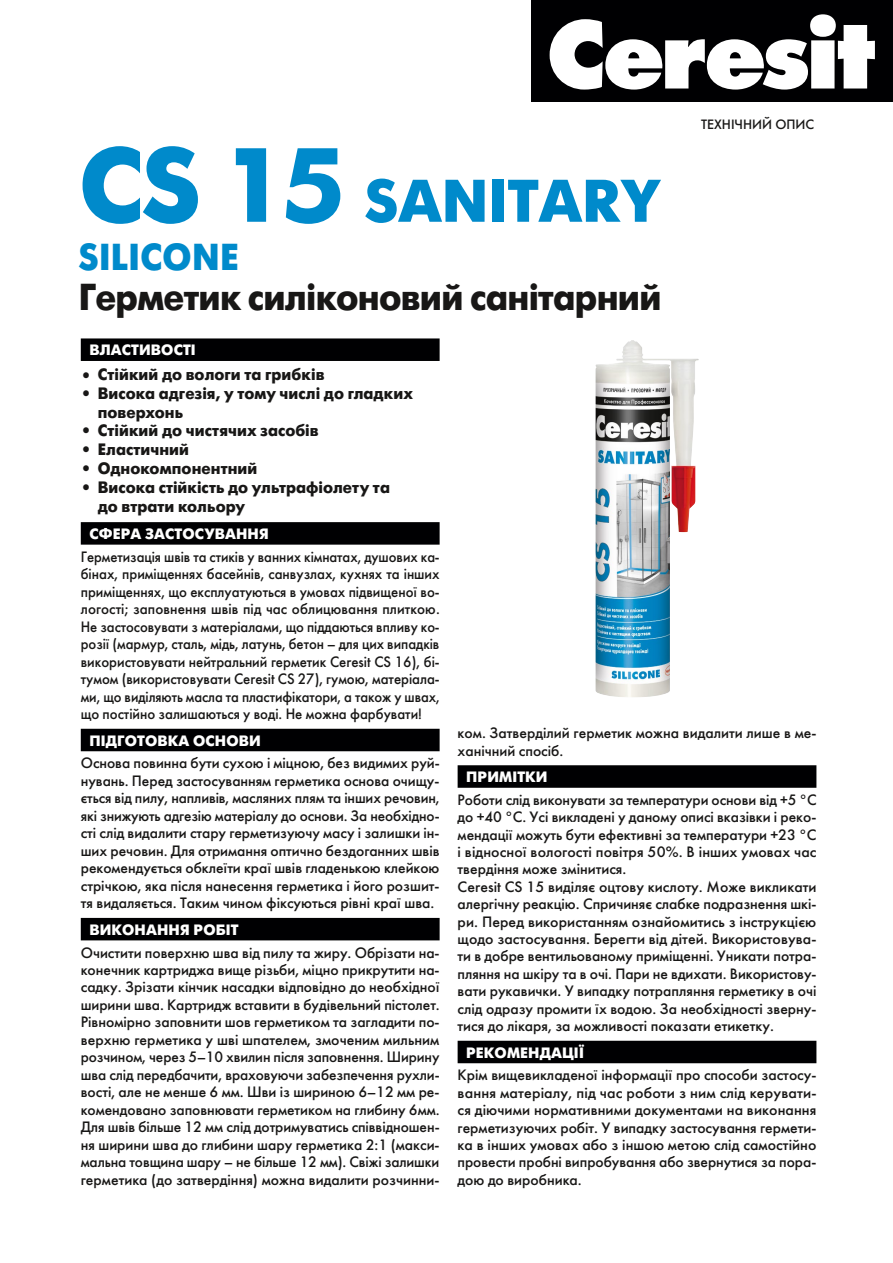
<style>
.page{position:relative;width:893px;height:1263px;background:#fff}
.page>*{position:absolute;margin:0;border:0;box-sizing:border-box;transform-origin:0 0}
.t1{font:700 60px "Futura Futuris";color:#008acb}
.t2{font:700 37.5px "Futura Futuris";letter-spacing:-.02em;color:#181716;scale:.94 1}
.t3{font:700 37.5px "Futura Futuris";letter-spacing:.01em;color:#008acb;scale:.95 1}
.t4{font:700 16.5px/19px "Futura Futuris";letter-spacing:.005em;color:#181716;scale:.95 1}
.t5{font:15px/17.5px "Futura Futuris";color:#181716;text-align:justify}
.t6{font:15px/17.5px "Futura Futuris";color:#181716;text-align:justify;scale:.94 1}
.t7{font:700 15px "Futura Futuris";letter-spacing:.01em;color:#fff}
.t8{font:13.5px "Futura Futuris";color:#181716}
.s1{font-size:105px}
</style>
<div class="page">
<div style="left:531px;top:0;width:362px;height:101px;background:#000002"></div>
<svg style="left:550px;top:14px;width:325px;height:76px"></svg>
<div style="left:81px;top:338px;width:359px;height:23px;background:#000002"></div>
<div style="left:81px;top:522px;width:359px;height:23px;background:#000002"></div>
<div style="left:81px;top:729px;width:359px;height:22px;background:#000002"></div>
<div style="left:81px;top:918px;width:359px;height:22px;background:#000002"></div>
<div style="left:458px;top:765px;width:358px;height:23px;background:#000002"></div>
<div style="left:458px;top:1041px;width:358px;height:22px;background:#000002"></div>
<img style="left:595px;top:340px;width:104px;height:357px">
<p class="t8" style="left:701px;top:116px;width:115px">ТЕХНІЧНИЙ ОПИС</p>
<h1 class="t1" style="left:79px;top:165px;width:583px"><span class="s1">CS 15</span> SANITARY</h1>
<h2 class="t3" style="left:79px;top:234px;width:170px">SILICONE</h2>
<h2 class="t2" style="left:79px;top:275px;width:621px">Герметик силіконовий санітарний</h2>
<p class="t7" style="left:89px;top:341px;width:108px">ВЛАСТИВОСТІ</p>
<p class="t4" style="left:81px;top:365px;width:258px">• Стійкий до вологи та грибків</p>
<p class="t4" style="left:98px;top:384px;width:333px;text-indent:-17px">• Висока адгезія, у тому числі до гладких поверхонь</p>
<p class="t4" style="left:81px;top:422px;width:252px">• Стійкий до чистячих засобів</p>
<p class="t4" style="left:81px;top:441px;width:115px">• Еластичний</p>
<p class="t4" style="left:81px;top:459px;width:187px">• Однокомпонентний</p>
<p class="t4" style="left:98px;top:478px;width:309px;text-indent:-17px">• Висока стійкість до ультрафіолету та до втрати кольору</p>
<p class="t7" style="left:89px;top:525px;width:181px">СФЕРА ЗАСТОСУВАННЯ</p>
<p class="t6" style="left:81px;top:548px;width:383px">Герметизація швів та стиків у ванних кімнатах, душових ка&shy;бінах, приміщеннях басейнів, санвузлах, кухнях та інших приміщеннях, що експлуатуються в умовах підвищеної во&shy;логості; заповнення швів під час облицювання плиткою.<br>Не застосовувати з матеріалами, що піддаються впливу ко&shy;розії (мармур, сталь, мідь, латунь, бетон – для цих випадків використовувати нейтральний герметик Ceresit CS 16), бі&shy;тумом (використовувати Ceresit CS 27), гумою, матеріала&shy;ми, що виділяють масла та пластифікатори, а також у швах, що постійно залишаються у воді. Не можна фарбувати!</p>
<p class="t7" style="left:89px;top:732px;width:173px">ПІДГОТОВКА ОСНОВИ</p>
<p class="t5" style="left:81px;top:755px;width:360px">Основа повинна бути сухою і міцною, без видимих руй&shy;нувань. Перед застосуванням герметика основа очищу&shy;ється від пилу, напливів, масляних плям та інших речовин, які знижують адгезію матеріалу до основи. За необхідно&shy;сті слід видалити стару герметизуючу масу і залишки ін&shy;ших речовин. Для отримання оптично бездоганних швів рекомендується обклеїти краї швів гладенькою клейкою стрічкою, яка після нанесення герметика і його розшит&shy;тя видаляється. Таким чином фіксуються рівні краї шва.</p>
<p class="t7" style="left:89px;top:921px;width:151px">ВИКОНАННЯ РОБІТ</p>
<p class="t5" style="left:81px;top:944px;width:361px">Очистити поверхню шва від пилу та жиру. Обрізати на&shy;конечник картриджа вище різьби, міцно прикрутити на&shy;садку. Зрізати кінчик насадки відповідно до необхідної ширини шва. Картридж вставити в будівельний пістолет.<br>Рівномірно заповнити шов герметиком та загладити по&shy;верхню герметика у шві шпателем, змоченим мильним розчином, через 5–10 хвилин після заповнення. Ширину шва слід передбачити, враховуючи забезпечення рухли&shy;вості, але не менше 6 мм. Шви із шириною 6–12 мм ре&shy;комендовано заповнювати герметиком на глибину 6мм.<br>Для швів більше 12 мм слід дотримуватись співвідношен&shy;ня ширини шва до глибини шару герметика 2:1 (макси&shy;мальна товщина шару – не більше 12 мм). Свіжі залишки герметика (до затвердіння) можна видалити розчинни-</p>
<p class="t5" style="left:458px;top:724px;width:360px">ком. Затверділий герметик можна видалити лише в ме&shy;ханічний спосіб.</p>
<p class="t7" style="left:466px;top:768px;width:83px">ПРИМІТКИ</p>
<p class="t5" style="left:458px;top:791px;width:360px;text-align:left">Роботи слід виконувати за температури основи від +5 °C до +40 °C. Усі викладені у даному описі вказівки і реко&shy;мендації можуть бути ефективні за температури +23 °C і відносної вологості повітря 50%. В інших умовах час твердіння може змінитися.<br>Ceresit CS 15 виділяє оцтову кислоту. Може викликати алергічну реакцію. Спричиняє слабке подразнення шкі&shy;ри. Перед використанням ознайомитись з інструкцією щодо застосування. Берегти від дітей. Використовува&shy;ти в добре вентильованому приміщенні. Уникати потра&shy;пляння на шкіру та в очі. Пари не вдихати. Використову&shy;вати рукавички. У випадку потрапляння герметику в очі слід одразу промити їх водою. За необхідності зверну&shy;тися до лікаря, за можливості показати етикетку.</p>
<p class="t7" style="left:466px;top:1044px;width:120px">РЕКОМЕНДАЦІЇ</p>
<p class="t5" style="left:458px;top:1066px;width:360px">Крім вищевикладеної інформації про способи застосу&shy;вання матеріалу, під час роботи з ним слід керувати&shy;ся діючими нормативними документами на виконання герметизуючих робіт. У випадку застосування гермети&shy;ка в інших умовах або з іншою метою слід самостійно провести пробні випробування або звернутися за пора&shy;дою до виробника.</p>
</div>
